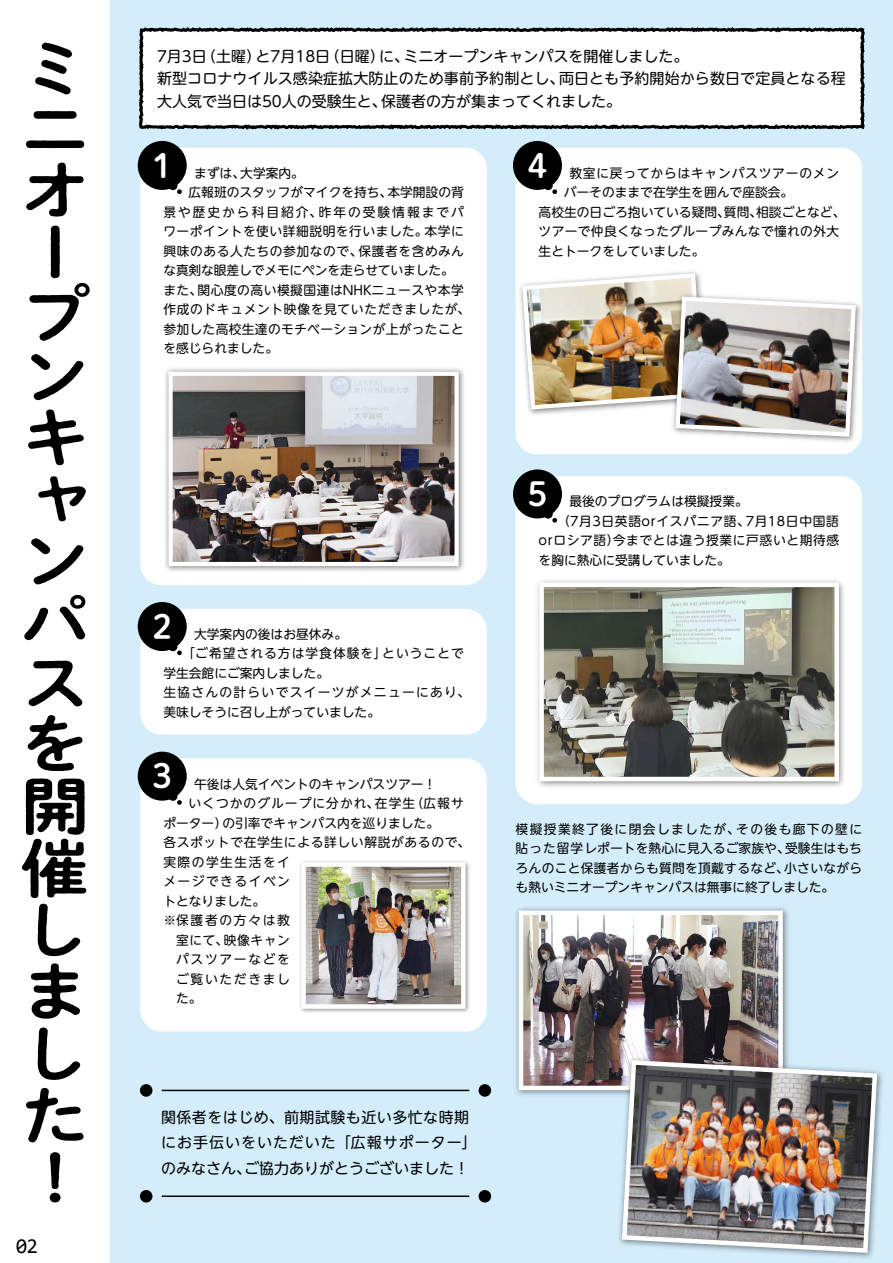
<style>
.page{position:relative;width:893px;height:1263px;background:#fff}
.page>*{position:absolute;margin:0;border:0;box-sizing:border-box;transform-origin:0 0}
.t1{font:62.85px/61.7px "P Shuei NM Go Std B";color:#000;scale:1.1 1}
.t2{font:33px "P Shuei NM Go Std B";color:#fff}
.t3{font:21px "Consolas";color:#000}
.t4{font:15px/22.5px "UD Shin M Go Pro";letter-spacing:.005em;color:#000}
.t5{font:15px "UD Shin M Go Pro";letter-spacing:.03em;color:#000}
.t6{font:15px "UD Shin M Go Pro";letter-spacing:.065em;color:#000}
.t7{font:12.75px/19.5px "UD Shin M Go Pro";color:#000}
.t8{font:12.75px/19.5px "UD Shin M Go Pro";letter-spacing:.025em;color:#000}
.t9{font:12.75px/19.5px "UD Shin M Go Pro";letter-spacing:.045em;color:#000}
.t10{font:12.75px/19.5px "UD Shin M Go Pro";letter-spacing:.08em;color:#000}
.t11{font:12.75px/19.5px "UD Shin M Go Pro";letter-spacing:.135em;color:#000}
.t12{font:12.75px "UD Shin M Go Pro";letter-spacing:.11em;color:#000}
.t13{font:12.75px "UD Shin M Go Pro";letter-spacing:-.01em;color:#000}
.t14{font:12.75px "UD Shin M Go Pro";letter-spacing:.05em;color:#000}
.t15{font:12.75px "UD Shin M Go Pro";letter-spacing:.06em;color:#000}
.t16{font:12.75px "UD Shin M Go Pro";letter-spacing:.115em;color:#000}
.t17{font:12.75px "UD Shin M Go Pro";letter-spacing:.155em;color:#000}
</style>
<div class="page">
<div style="left:111px;top:0;width:782px;height:1263px;background:#d3edfb"></div>
<div style="left:140px;top:148px;width:347px;height:437px;background:#fff;border-radius:21px"></div>
<div style="left:516px;top:148px;width:346px;height:306px;background:#fff;border-radius:21px"></div>
<div style="left:516px;top:476px;width:346px;height:328px;background:#fff;border-radius:21px"></div>
<div style="left:140px;top:609px;width:347px;height:126px;background:#fff;border-radius:21px"></div>
<div style="left:140px;top:758px;width:347px;height:273px;background:#fff;border-radius:21px"></div>
<img style="left:515px;top:907px;width:274px;height:188px">
<img style="left:524px;top:915px;width:254px;height:170px">
<div style="left:519px;top:910px;width:264px;height:180px;border:4px solid #fff"></div>
<img style="left:614px;top:1052px;width:269px;height:206px">
<img style="left:620px;top:1058px;width:259px;height:197px">
<svg style="left:139px;top:27px;width:726px;height:103px;background:#eceded"></svg>
<img style="left:165px;top:368px;width:299px;height:203px">
<img style="left:173px;top:377px;width:281px;height:184px">
<div style="left:168px;top:372px;width:291px;height:194px;border:4px solid #fff"></div>
<svg style="left:138px;top:141px;width:49px;height:53px"></svg>
<img style="left:515px;top:266px;width:1px;height:154px">
<img style="left:800px;top:304px;width:62px;height:143px">
<img style="left:520px;top:271px;width:338px;height:168px">
<img style="left:537px;top:580px;width:307px;height:207px">
<img style="left:544px;top:588px;width:290px;height:188px">
<div style="left:539px;top:583px;width:300px;height:198px;border:4px solid #fff"></div>
<svg style="left:513px;top:141px;width:49px;height:53px"></svg>
<svg style="left:513px;top:469px;width:49px;height:54px"></svg>
<svg style="left:138px;top:602px;width:49px;height:53px"></svg>
<svg style="left:138px;top:752px;width:49px;height:53px"></svg>
<img style="left:300px;top:861px;width:169px;height:151px">
<img style="left:306px;top:867px;width:155px;height:137px">
<div style="left:301px;top:862px;width:165px;height:147px;border:4px solid #fff"></div>
<div style="left:479px;top:1084px;width:12px;height:13px;background:#000;border-radius:50%"></div>
<div style="left:140px;top:1084px;width:12px;height:13px;background:#000;border-radius:50%"></div>
<hr style="left:162px;top:1090px;width:307px;height:1px;background:#000">
<div style="left:479px;top:1190px;width:12px;height:12px;background:#000;border-radius:50%"></div>
<div style="left:140px;top:1190px;width:12px;height:12px;background:#000;border-radius:50%"></div>
<hr style="left:162px;top:1195px;width:307px;height:2px;background:#000">
<h1 class="t1" style="left:21px;top:35px;width:64px">ミニオープンキャンパスを開催しました</h1>
<h1 class="t1" style="left:21px;top:1145px;width:38px">!</h1>
<h3 class="t3" style="left:15px;top:1231px;width:24px">02</h3>
<p class="t4" style="left:403px;top:44px;width:286px">ミニオープンキャンパスを開催しました。</p>
<p class="t4" style="left:201px;top:44px;width:61px">（土曜）</p>
<p class="t4" style="left:325px;top:44px;width:61px">（日曜）</p>
<p class="t4" style="left:256px;top:44px;width:76px">と7月18日</p>
<p class="t4" style="left:157px;top:44px;width:51px">7月3日</p>
<p class="t4" style="left:379px;top:44px;width:31px">に、</p>
<p class="t4" style="left:559px;top:67px;width:288px">両日とも予約開始から数日で定員となる程</p>
<p class="t4" style="left:381px;top:67px;width:241px;text-indent:-224px">新型コロナウイルス感染症拡大防止のため事前予約制とし、<br>保護者の方が集まってくれました。</p>
<p class="t4" style="left:157px;top:89px;width:231px">大人気で当日は50人の受験生と、</p>
<h2 class="t2" style="left:153px;top:141px;width:21px">1</h2>
<p class="t8" style="left:194px;top:163px;width:52px">まずは、</p>
<p class="t8" style="left:240px;top:163px;width:65px">大学案内。</p>
<p class="t7" style="left:319px;top:182px;width:147px;text-indent:-130px">広報班のスタッフがマイクを持ち、<br>昨年の受験情報までパ</p>
<p class="t8" style="left:387px;top:182px;width:78px">本学開設の背</p>
<p class="t17" style="left:163px;top:202px;width:160px">景や歴史から科目紹介、</p>
<p class="t8" style="left:358px;top:221px;width:107px;text-indent:-195px">ワーポイントを使い詳細説明を行いました。<br>保護者を含めみん</p>
<p class="t8" style="left:425px;top:221px;width:41px">本学に</p>
<p class="t9" style="left:163px;top:241px;width:201px">興味のある人たちの参加なので、</p>
<p class="t13" style="left:163px;top:260px;width:292px">な真剣な眼差しでメモにペンを走らせていました。</p>
<p class="t8" style="left:198px;top:280px;width:268px">関心度の高い模擬国連はNHKニュースや本学</p>
<p class="t8" style="left:163px;top:280px;width:308px">また、<br>作成のドキュメント映像を見ていただきましたが、参加した高校生達のモチベーションが上がったことを感じられました。</p>
<h2 class="t2" style="left:528px;top:141px;width:21px">4</h2>
<p class="t15" style="left:569px;top:163px;width:271px">教室に戻ってからはキャンパスツアーのメン</p>
<p class="t7" style="left:756px;top:182px;width:91px;text-indent:-192px">バーそのままで在学生を囲んで座談会。<br>相談ごとなど、</p>
<p class="t7" style="left:539px;top:202px;width:302px">高校生の日ごろ抱いている疑問、<br>ツアーで仲良くなったグループみんなで憧れの外大生とトークをしていました。</p>
<p class="t8" style="left:724px;top:202px;width:40px">質問、</p>
<h2 class="t2" style="left:152px;top:602px;width:21px">2</h2>
<p class="t7" style="left:194px;top:624px;width:154px">大学案内の後はお昼休み。</p>
<p class="t10" style="left:163px;top:643px;width:308px;text-indent:19px">「ご希望される方は学食体験を」<br>学生会館にご案内しました。<br>生協さんの計らいでスイーツがメニューにあり、美味しそうに召し上がっていました。</p>
<p class="t8" style="left:382px;top:643px;width:83px">ということで</p>
<h2 class="t2" style="left:152px;top:751px;width:21px">3</h2>
<p class="t7" style="left:411px;top:773px;width:55px;text-indent:-217px">午後は人気イベントのキャンパスツアー!<br>（広報サ</p>
<p class="t7" style="left:222px;top:793px;width:218px;text-indent:-34px">いくつかのグループに分かれ、<br>の引率でキャンパス内を巡りました。</p>
<p class="t8" style="left:375px;top:793px;width:42px">在学生</p>
<p class="t8" style="left:163px;top:812px;width:65px">ポーター）</p>
<p class="t14" style="left:163px;top:832px;width:308px">各スポットで在学生による詳しい解説があるので、</p>
<p class="t16" style="left:163px;top:851px;width:128px">実際の学生生活をイ</p>
<p class="t16" style="left:163px;top:871px;width:128px">メージできるイベン</p>
<p class="t7" style="left:163px;top:890px;width:103px">トとなりました。</p>
<p class="t11" style="left:163px;top:910px;width:128px">※保護者の方々は教</p>
<p class="t8" style="left:224px;top:929px;width:68px">映像キャン</p>
<p class="t11" style="left:176px;top:929px;width:115px">室にて、<br>パスツアーなどをご覧いただきました。</p>
<p class="t5" style="left:161px;top:1105px;width:310px">関係者をはじめ、前期試験も近い多忙な時期</p>
<p class="t6" style="left:161px;top:1130px;width:317px">にお手伝いをいただいた「広報サポーター「</p>
<p class="t4" style="left:244px;top:1156px;width:226px">ご協力ありがとうございました!</p>
<p class="t4" style="left:161px;top:1156px;width:91px">のみなさん、</p>
<h2 class="t2" style="left:528px;top:469px;width:21px">5</h2>
<p class="t7" style="left:746px;top:491px;width:95px;text-indent:-176px">最後のプログラムは模擬授業。<br>7月18日中国語</p>
<p class="t9" style="left:539px;top:511px;width:302px;text-indent:25px">7( 月3日英語orイスパニア語、<br>orロシア語)今までとは違う授業に戸惑いと期待感を胸に熱心に受講していました。</p>
<p class="t12" style="left:516px;top:819px;width:226px">模擬授業終了後に閉会しましたが、</p>
<p class="t12" style="left:736px;top:819px;width:127px">その後も廊下の壁に</p>
<p class="t8" style="left:784px;top:838px;width:79px;text-indent:-269px">貼った留学レポートを熱心に見入るご家族や、<br>小さいながら</p>
<p class="t8" style="left:785px;top:838px;width:79px">受験生はもち</p>
<p class="t7" style="left:516px;top:858px;width:320px">ろんのこと保護者からも質問を頂戴するなど、<br>も熱いミニオープンキャンパスは無事に終了しました。</p>
</div>
